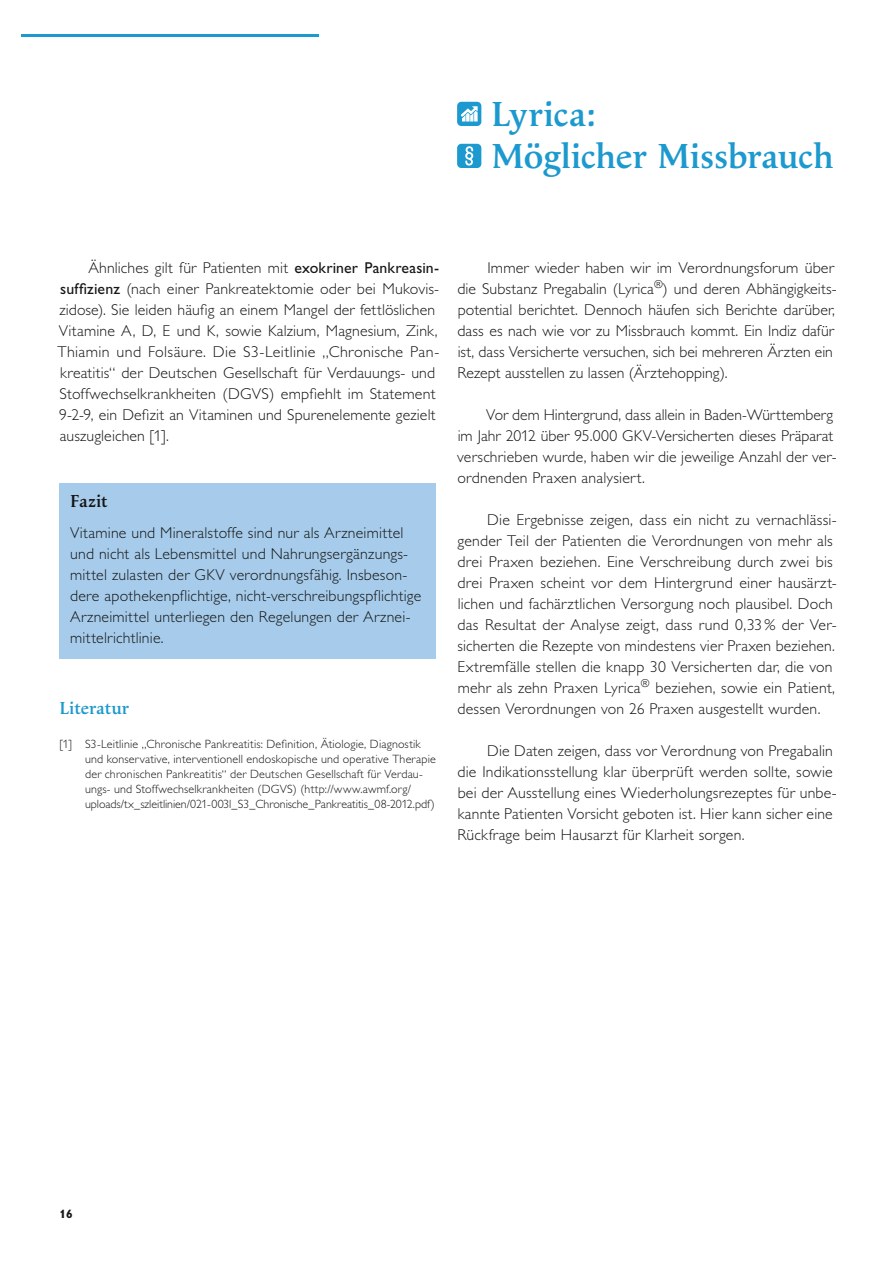
<style>
.page{position:relative;width:893px;height:1263px;background:#fff}
.page>*{position:absolute;margin:0;border:0;box-sizing:border-box;transform-origin:0 0}
.t1{font:600 36px/42px "Apolline Std";letter-spacing:-.015em;color:#1c99ce}
.t2{font:600 18px "Apolline Std";letter-spacing:-.01em;color:#1c99ce}
.t3{font:600 18px "Apolline Std";letter-spacing:-.01em;color:#151616}
.t4{font:300 15.75px/21px "Gill Alt One";letter-spacing:.015em;color:#151616}
.t5{font:300 12px/15px "Gill Alt One";letter-spacing:.015em;color:#151616}
.t6{font:700 12px "Gill Alt One";color:#151616}
.s1{font-weight:400}
</style>
<div class="page">
<hr style="left:21px;top:34px;width:298px;height:2px;background:#1c99ce">
<div style="left:457px;top:144px;width:24px;height:24px;background:#1c99ce;border-radius:4px"></div>
<svg style="left:465px;top:146px;width:8px;height:20px"></svg>
<div style="left:457px;top:102px;width:24px;height:24px;background:#1c99ce;border-radius:4px"></div>
<svg style="left:461px;top:106px;width:17px;height:16px"></svg>
<div style="left:60px;top:483px;width:376px;height:175px;background:#a7cceb"></div>
<h1 class="t1" style="left:491px;top:95px;width:344px">Lyrica:<br>Möglicher Missbrauch</h1>
<p class="t4" style="left:57px;top:257px;width:383px;text-indent:31px">Ähnliches gilt für Patienten mit <span class="s1">exokriner Pankreasin&shy;suffizienz</span> (nach einer Pankreatektomie oder bei M ukovis&shy;zidose). Sie leiden häufig an einem Mangel der fettlöslichen Vitamine A, D, E und K, sowie Kalzium, Magnesium, Zink, Thiamin und Folsäure. Die S3-Leitlinie „Chronische Pan&shy;kreatitis“ der Deutschen Gesellschaft für Verdauungs- und Stoffwechselkrankheiten (DGVS) empfiehlt im Statement 9-2-9, ein Defizit an Vitaminen und Spurenelemente gezielt auszugleichen [1].</p>
<p class="t3" style="left:70px;top:490px;width:39px">Fazit</p>
<p class="t4" style="left:70px;top:522px;width:353px">Vitamine und M ineralstoffe sind nur als Arzneimittel und nicht als Lebensmittel und N ahrungsergänzungs&shy;mittel zulasten der GKV verordnungsfähig. I nsbeson&shy;dere apothekenpflichtige, nicht-verschreibungspflichtige Arzneimittel unterliegen den Regelungen der Arznei&shy;mittelrichtlinie.</p>
<p class="t2" style="left:60px;top:697px;width:71px">Literatur</p>
<p class="t5" style="left:85px;top:737px;width:352px;text-indent:-26px">[1] S3-Leitlinie „Chronische Pankreatitis: Definition, Ätiologie, Diagnostik und konservative, interventionell endoskopische und operative Therapie der chronischen Pankreatitis“ der Deutschen Gesellschaft für Verdau&shy;ungs- und Stoffwechselkrankheiten (DGVS) (http://www.awmf.org/ uploads/tx_szleitlinien/021-003l_S3_Chronische_Pankreatitis_08-2012.pdf)</p>
<p class="t4" style="left:457px;top:257px;width:380px;text-indent:30px">I mmer wieder haben wir im Verordnungsforum über die Substanz Pregabalin (Lyrica<sup>®</sup>) und deren Abhängigkeits&shy;potential berichtet. Dennoch häufen sich Berichte darüber, dass es nach wie vor zu M issbrauch kommt. Ein I ndiz dafür ist, dass Versicherte versuchen, sich bei mehreren Ärzten ein Rezept ausstellen zu lassen (Ärztehopping).</p>
<p class="t4" style="left:457px;top:404px;width:381px;text-indent:29px">Vor dem Hintergrund, dass allein in Baden-Württemberg im Jahr 2012 über 95.000 GKV-Versicherten dieses Präparat verschrieben wurde, haben wir die jeweilige Anzahl der ver&shy;ordnenden Praxen analysiert.</p>
<p class="t4" style="left:457px;top:509px;width:381px;text-indent:30px">Die Ergebnisse zeigen, dass ein nicht zu vernachlässi&shy;gender Teil der Patienten die Verordnungen von mehr als drei Praxen beziehen. Eine Verschreibung durch zwei bis drei Praxen scheint vor dem Hintergrund einer hausärzt&shy;lichen und fachärztlichen Versorgung noch plausibel. Doch das Resultat der Analyse zeigt, dass rund 0,33% der Ver&shy;sicherten die Rezepte von mindestens vier Praxen beziehen.<br>Extremfälle stellen die knapp 30 Versicherten dar, die von mehr als zehn Praxen Lyrica<sup>®</sup> beziehen, sowie ein Patient, dessen Verordnungen von 26 Praxen ausgestellt wurden.</p>
<p class="t4" style="left:457px;top:740px;width:381px;text-indent:30px">Die Daten zeigen, dass vor Verordnung von Pregabalin die I ndikationsstellung klar überprüft werden sollte, sowie bei der Ausstellung eines Wiederholungsrezeptes für unbe&shy;kannte Patienten Vorsicht geboten ist. Hier kann sicher eine Rückfrage beim Hausarzt für Klarheit sorgen.</p>
<p class="t6" style="left:60px;top:1207px;width:15px">16</p>
</div>
